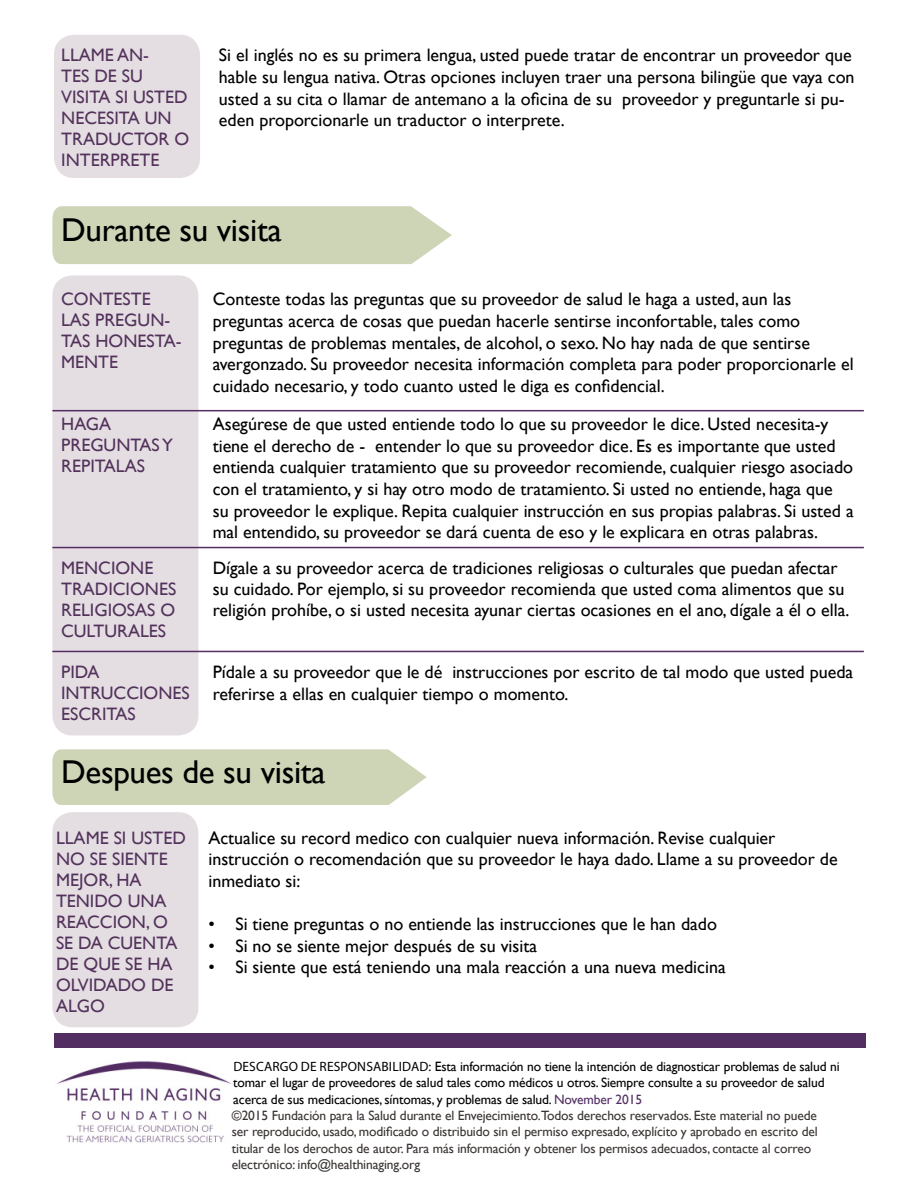
<style>
.page{position:relative;width:918px;height:1188px;background:#fff}
.page>*{position:absolute;margin:0;border:0;box-sizing:border-box;transform-origin:0 0}
.t1{font:33px "Gill Sans";letter-spacing:-.01em;color:#000}
.t2{font:18px/21.6px "Gill Sans";color:#000}
.t3{font:18px/21px "Gill Sans";color:#53325b}
.t4{font:13.5px/16.5px "Gill Sans";letter-spacing:-.01em;color:#3a3432}
.s1{font-family:"Myriad Pro";color:#000}
.s2{color:#000}
.s3{color:#532e63}
</style>
<div class="page">
<div style="left:54px;top:35px;width:146px;height:143px;background:#e4dee3;border-radius:20px"></div>
<div style="left:54px;top:1033px;width:812px;height:15px;background:#532e63"></div>
<div style="left:52px;top:275px;width:146px;height:460px;background:#e4dee3;border-radius:20px"></div>
<hr style="left:52px;top:410px;width:812px;height:1px;background:#532e63">
<svg style="left:52px;top:206px;width:400px;height:58px;background:#d0d7bb"></svg>
<hr style="left:52px;top:547px;width:812px;height:1px;background:#532e63">
<hr style="left:52px;top:651px;width:812px;height:1px;background:#532e63">
<svg style="left:52px;top:749px;width:375px;height:56px;background:#d0d7bb"></svg>
<div style="left:52px;top:812px;width:146px;height:215px;background:#e4dee3;border-radius:20px"></div>
<img style="left:57px;top:1061px;width:174px;height:82px">
<p class="t3" style="left:61px;top:45px;width:129px">LLAME AN-<br>TES DE SU<br>VISITA SI USTED<br>NECESITA UN<br>TRADUCTOR O<br>INTERPRETE</p>
<p class="t2" style="left:219px;top:45px;width:637px">Si el inglés no es su primera lengua, usted puede tratar de encontrar un proveedor que hable su lengua nativa. Otras opciones incluyen traer una persona bilingüe que vaya con usted a su cita o llamar de antemano a la oficina de su proveedor y preguntarle si pu&shy;eden proporcionarle un traductor o interprete.</p>
<h1 class="t1" style="left:61px;top:210px;width:222px">Durante su visita</h1>
<p class="t3" style="left:61px;top:289px;width:122px">CONTESTE<br>LAS PREGUN -<br>TAS HONESTA-<br>MENTE</p>
<p class="t2" style="left:213px;top:289px;width:642px">Conteste todas las preguntas que su proveedor de salud le haga a usted, aun las preguntas acerca de cosas que puedan hacerle sentirse inconfortable, tales como preguntas de problemas mentales, de alcohol, o sexo. No hay nada de que sentirse avergonzado. Su proveedor necesita información completa para poder proporcionarle el cuidado necesario, y todo cuanto usted le diga es confidencial.</p>
<p class="t3" style="left:61px;top:414px;width:56px">HAGA<br>PREGUNT</p>
<p class="t2" style="left:213px;top:414px;width:642px">Asegúrese de que usted entiende todo lo que su proveedor le dice. Usted necesita-y tiene el derecho de - entender lo que su proveedor dice. Es es importante que usted entienda cualquier tratamiento que su proveedor recomiende, cualquier riesgo asociado con el tratamiento, y si hay otro modo de tratamiento. Si usted no entiende, haga que<br>su proveedor le explique. Repita cualquier instrucción en sus propias palabras. Si usted a mal entendido, su proveedor se dará cuenta de eso y le explicara en otras palabras.</p>
<p class="t3" style="left:61px;top:435px;width:113px;text-indent:78px">AS Y<br>REPITALAS</p>
<p class="t3" style="left:61px;top:558px;width:117px">MENCIONE<br>TRADICIONES<br>RELI GIOSAS O<br>CULTU</p>
<p class="t3" style="left:117px;top:621px;width:50px">RALES</p>
<p class="t2" style="left:213px;top:558px;width:638px;line-height:21px">Dígale a su proveedor acerca de tradiciones religiosas o culturales que puedan afectar su cuidado. Por ejemplo, si su proveedor recomienda que usted coma alimentos que su religión prohíbe, o si usted necesita ayunar ciertas ocasiones en el ano, dígale a él o ella.</p>
<p class="t3" style="left:61px;top:662px;width:130px">PIDA<br>INTRUCCIONES<br>ESCRITAS</p>
<p class="t2" style="left:213px;top:662px;width:642px">Pídale a su proveedor que le dé instrucciones por escrito de tal modo que usted pueda referirse a ellas en cualquier tiempo o momento.</p>
<h1 class="t1" style="left:61px;top:753px;width:266px">Despues de su visita</h1>
<p class="t3" style="left:56px;top:827px;width:131px">LLAME SI USTED<br>NO SE SIENTE<br>MEJOR, HA<br>TENI DO UNA<br>REACCION, O<br>SE DA CUENTA<br>DE QUE SE HA<br>OLVIDADO DE<br>ALGO</p>
<p class="t2" style="left:208px;top:827px;width:631px">Actualice su record medico con cualquier nueva información. Revise cualquier instrucción o recomendación que su proveedor le haya dado. Llame a su proveedor de inmediato si:</p>
<p class="t2" style="left:208px;top:914px;width:510px">• Si tiene preguntas o no entiende las instrucciones que le han dado</p>
<p class="t2" style="left:208px;top:935px;width:330px">• Si no se siente mejor después de su visita</p>
<p class="t2" style="left:208px;top:957px;width:519px">• Si siente que está teniendo una mala reacción a una nueva medicina</p>
<p class="t4" style="left:232px;top:1058px;width:609px"><span class="s1">DESCARGO DE RESPONSABILIDAD:</span> <span class="s2">Esta información no tiene la intención de diagnosticar problemas de salud ni tomar el lugar de proveedores de salud tales como médicos u otros. Siempre consulte a su proveedor de salud acerca de sus medicaciones, síntomas, y problemas de salud.</span> <span class="s3">November 2015<br></span>©2015 Fundación para la Salud durante el Envejecimiento.Todos derechos reservados. Este material no puede<br>ser reproducido, usado, modificado o distribuido sin el permiso expresado, explícito y aprobado en escrito del titular de los derochos de autor. Para más información y obtener los permisos adecuados, contacte al correo electrónico: info@healthinaging.org</p>
</div>
